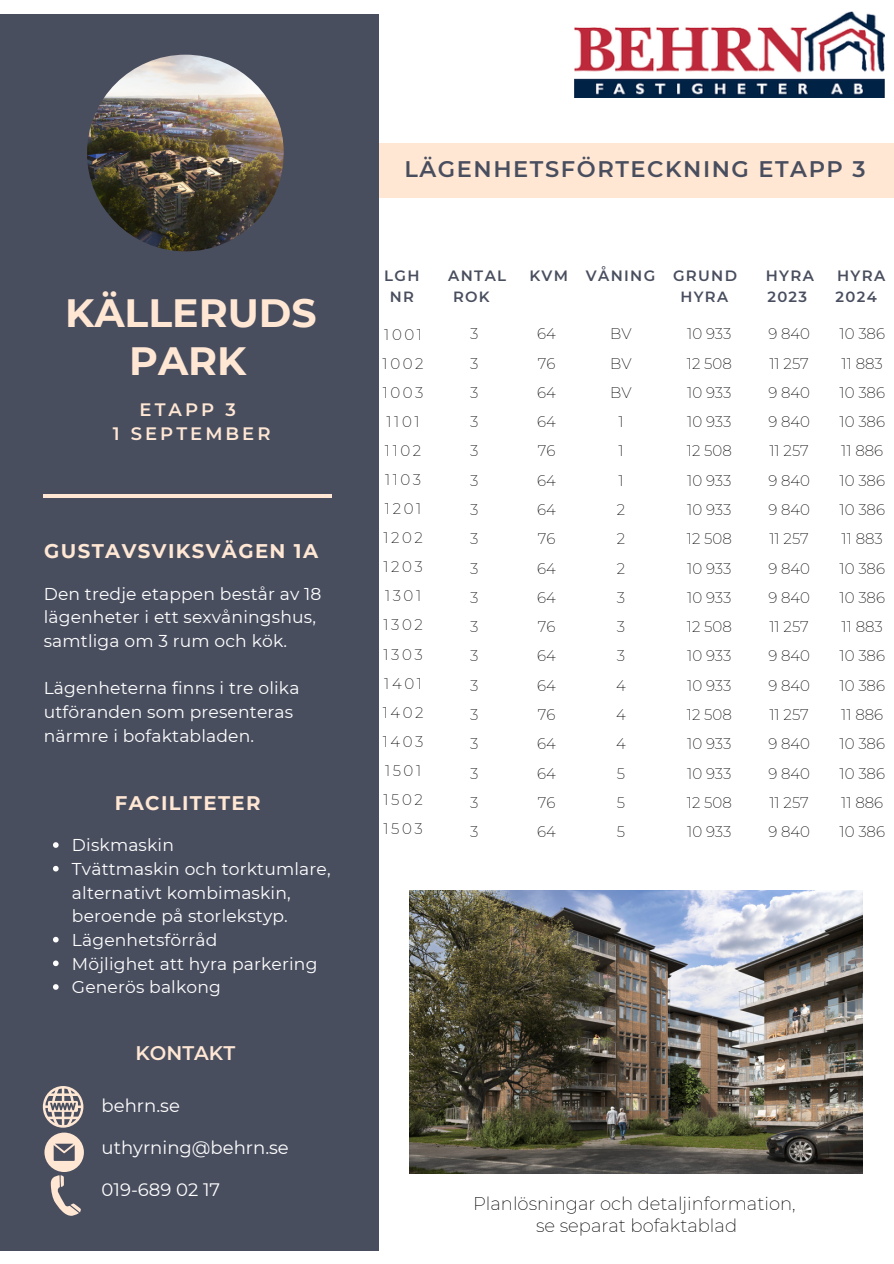
<style>
.page{position:relative;width:894px;height:1264px;background:#fff}
.page>*{position:absolute;margin:0;border:0;box-sizing:border-box;transform-origin:0 0}
.t1{font:700 39.45px/47.2px "Montserrat";color:#ffe7d4;text-align:center}
.t2{font:600 22.5px "Montserrat";letter-spacing:.07em;color:#494e5f}
.t3{font:700 19.65px "Montserrat";letter-spacing:.07em;color:#ffe7d4}
.t4{font:600 19.65px "Montserrat";color:#ffe7d4}
.t5{font:200 18px/22.5px "Montserrat";color:#000;text-align:center}
.t6{font:18px "Montserrat";color:#fff}
.t7{font:600 18px/24.8px "Montserrat";letter-spacing:.17em;color:#ffe7d4;text-align:center}
.t8{font:17.1px/23.7px "Montserrat";letter-spacing:.01em;color:#fff}
.t9{font:200 15px/29.2px "Montserrat";color:#000;text-align:justify}
.t10{font:200 15px/29px "Montserrat";letter-spacing:.17em;color:#000}
.t11{font:600 15px "Montserrat";letter-spacing:.09em;color:#494e5f}
.t12{font:600 14.85px "Montserrat";letter-spacing:.09em;color:#494e5f}
</style>
<div class="page">
<div style="left:0;top:14px;width:378px;height:1236px;background:#494e5f"></div>
<svg style="left:53px;top:842px;width:6px;height:5px"></svg>
<svg style="left:53px;top:865px;width:6px;height:6px"></svg>
<svg style="left:53px;top:936px;width:6px;height:6px"></svg>
<svg style="left:53px;top:960px;width:6px;height:6px"></svg>
<svg style="left:53px;top:984px;width:6px;height:5px"></svg>
<svg style="left:43px;top:494px;width:288px;height:3px"></svg>
<div style="left:379px;top:144px;width:514px;height:54px;background:#ffe7d4"></div>
<img style="left:87px;top:55px;width:197px;height:196px;border-radius:50%">
<img style="left:410px;top:890px;width:452px;height:283px">
<img style="left:574px;top:11px;width:310px;height:87px">
<svg style="left:43px;top:1086px;width:41px;height:130px"></svg>
<h1 class="t1" style="left:65px;top:290px;width:253px">KÄLLERUDS<br>PARK</h1>
<p class="t7" style="left:113px;top:397px;width:159px">ETAPP 3<br>1 SEPTEMBER</p>
<h3 class="t3" style="left:44px;top:538px;width:275px">GUSTAVSVIKSVÄGEN 1A</h3>
<p class="t8" style="left:44px;top:581px;width:279px">Den tredje etappen består av 18 lägenheter i ett sexvåningshus, samtliga om 3 rum och kök.</p>
<p class="t8" style="left:44px;top:676px;width:257px">Lägenheterna finns i tre olika utföranden som presenteras närmre i bofaktabladen.</p>
<h3 class="t3" style="left:115px;top:790px;width:147px">FACILITETER</h3>
<p class="t8" style="left:72px;top:833px;width:260px">Diskmaskin<br>Tvättmaskin och torktumlare, alternativt kombimaskin, beroende på storlekstyp.<br>Lägenhetsförråd<br>Möjlighet att hyra parkering<br>Generös balkong</p>
<h3 class="t4" style="left:135px;top:1040px;width:101px">KONTAKT</h3>
<p class="t6" style="left:102px;top:1094px;width:80px">behrn.se</p>
<p class="t6" style="left:102px;top:1136px;width:189px">uthyrning@behrn.se</p>
<p class="t6" style="left:102px;top:1178px;width:120px">019-689 02 17</p>
<h2 class="t2" style="left:404px;top:155px;width:462px">LÄGENHETSFÖRTECKNING ETAPP 3</h2>
<p class="t11" style="left:384px;top:267px;width:37px">LGH</p>
<p class="t11" style="left:448px;top:267px;width:59px">ANTAL</p>
<p class="t11" style="left:529px;top:267px;width:209px">KVM VÅNING GRUND</p>
<p class="t11" style="left:765px;top:267px;width:50px">HYRA</p>
<p class="t11" style="left:837px;top:267px;width:50px">HYRA</p>
<p class="t12" style="left:389px;top:287px;width:26px">NR</p>
<p class="t12" style="left:453px;top:287px;width:38px">ROK</p>
<p class="t12" style="left:680px;top:287px;width:49px">HYRA</p>
<p class="t12" style="left:767px;top:287px;width:41px">2023</p>
<p class="t12" style="left:835px;top:287px;width:43px">2024</p>
<p class="t10" style="left:382px;top:320px;width:42px">1001<br>1002<br>1003<br>1101<br>1102<br>1103<br>1201<br>1202<br>1203<br>1301<br>1302<br>1303<br>1401<br>1402<br>1403<br>1501<br>1502<br>1503</p>
<p class="t9" style="left:470px;top:319px;width:10px">3<br>3<br>3<br>3<br>3<br>3<br>3<br>3<br>3<br>3<br>3<br>3<br>3<br>3<br>3<br>3<br>3<br>3</p>
<p class="t9" style="left:537px;top:319px;width:20px">64<br>76<br>64<br>64<br>76<br>64<br>64<br>76<br>64<br>64<br>76<br>64<br>64<br>76<br>64<br>64<br>76<br>64</p>
<p class="t9" style="left:610px;top:319px;width:23px;text-align:center">BV<br>BV<br>BV<br>1<br>1<br>1<br>2<br>2<br>2<br>3<br>3<br>3<br>4<br>4<br>4<br>5<br>5<br>5</p>
<p class="t9" style="left:768px;top:319px;width:43px">9 840<br>11 257<br>9 840<br>9 840<br>11 257<br>9 840<br>9 840<br>11 257<br>9 840<br>9 840<br>11 257<br>9 840<br>9 840<br>11 257<br>9 840<br>9 840<br>11 257<br>9 840</p>
<p class="t9" style="left:839px;top:319px;width:47px;text-align:left">10 386<br>11 883<br>10 386<br>10 386<br>11 886<br>10 386<br>10 386<br>11 883<br>10 386<br>10 386<br>11 883<br>10 386<br>10 386<br>11 886<br>10 386<br>10 386<br>11 886<br>10 386</p>
<p class="t9" style="left:686px;top:319px;width:46px">10 933<br>12 508<br>10 933<br>10 933<br>12 508<br>10 933<br>10 933<br>12 508<br>10 933<br>10 933<br>12 508<br>10 933<br>10 933<br>12 508<br>10 933<br>10 933<br>12 508<br>10 933</p>
<p class="t5" style="left:473px;top:1191px;width:324px">Planlösningar och detaljinformation, se separat bofaktablad</p>
</div>
